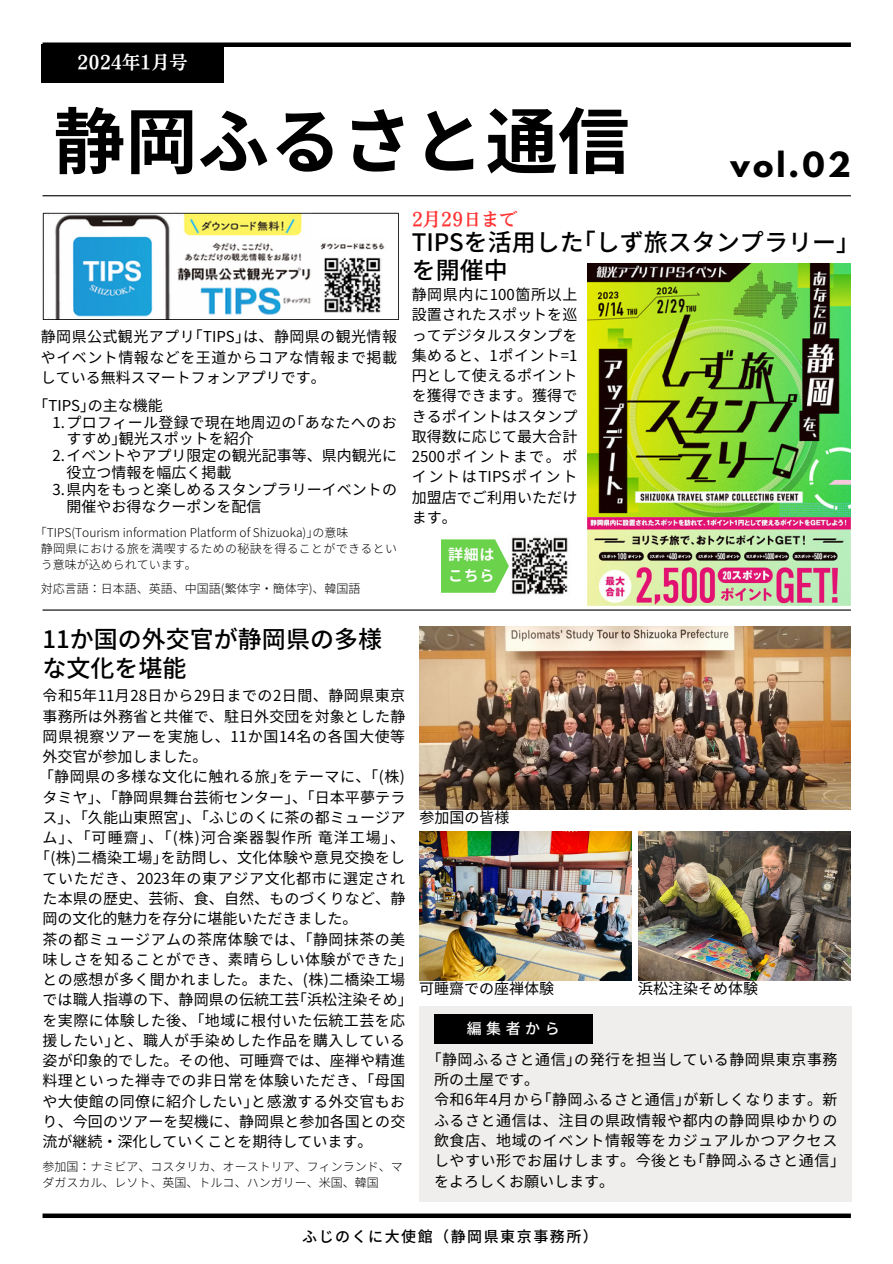
<style>
.page{position:relative;width:893px;height:1264px;background:#fff}
.page>*{position:absolute;margin:0;border:0;box-sizing:border-box;transform-origin:0 0}
.t1{font:700 72px "Noto Sans JP";color:#000}
.t2{font:700 30.75px "League Spartan";color:#000}
.t3{font:500 24px/28.2px "Noto Sans JP";color:#000}
.t4{font:18px "Nud Motoya Mincho Std W6";color:#fff}
.t5{font:18px "Nud Motoya Mincho Std W5";color:#ff3131}
.t6{font:15px/20.2px "Noto Sans JP";letter-spacing:.005em;color:#000;text-align:justify}
.t7{font:15px/16.8px "Noto Sans JP";letter-spacing:.025em;color:#000}
.t8{font:15px/20.2px "Noto Sans JP";letter-spacing:.035em;color:#000}
.t9{font:500 15px "Noto Sans JP";letter-spacing:.1em;color:#000}
.t10{font:700 15px "Noto Sans JP";letter-spacing:.045em;color:#fdfdfd}
.t11{font:500 15px "Noto Sans JP";letter-spacing:.3em;color:#fff}
.t12{font:300 12px/16px "Noto Sans JP";color:#000}
.t13{font:300 12px/16px "Noto Sans JP";letter-spacing:.025em;color:#000}
</style>
<div class="page">
<div style="left:43px;top:42px;width:807px;height:5px;background:#000"></div>
<hr style="left:43px;top:195px;width:807px;height:1px;background:#000">
<hr style="left:43px;top:609px;width:807px;height:1px;background:#000">
<img style="left:419px;top:627px;width:431px;height:182px">
<div style="left:41px;top:45px;width:182px;height:38px;background:#000"></div>
<svg style="left:43px;top:1213px;width:807px;height:4px;background:#222"></svg>
<div style="left:419px;top:1006px;width:433px;height:196px;background:#efeeec"></div>
<div style="left:434px;top:1014px;width:158px;height:29px;background:#000"></div>
<img style="left:419px;top:831px;width:212px;height:149px">
<img style="left:638px;top:831px;width:212px;height:149px">
<img style="left:587px;top:263px;width:263px;height:254px">
<img style="left:587px;top:517px;width:263px;height:88px">
<img style="left:43px;top:212px;width:355px;height:107px">
<img style="left:511px;top:537px;width:57px;height:58px">
<svg style="left:441px;top:539px;width:68px;height:53px;background:#7ad65e"></svg>
<h5 class="t4" style="left:77px;top:53px;width:112px">2024年1月号</h5>
<p class="t1" style="left:53px;top:84px;width:577px">静岡ふるさと通信</p>
<p class="t5" style="left:411px;top:210px;width:107px">2月29日まで</p>
<p class="t2" style="left:730px;top:149px;width:122px">vol.02</p>
<p class="t6" style="left:41px;top:326px;width:357px">静岡県公式観光アプリ｢TIPS｣は、静岡県の観光情報やイベント情報などを王道からコアな情報まで掲載している無料スマートフォンアプリです。</p>
<p class="t6" style="left:41px;top:394px;width:123px">｢TIPS｣の主な機能</p>
<p class="t7" style="left:66px;top:413px;width:332px;text-indent:-14px">1.プロフィール登録で現在地周辺の｢あなたへのおすすめ｣観光スポットを紹介</p>
<p class="t6" style="left:66px;top:446px;width:332px;line-height:16.8px;text-indent:-14px">2.イベントやアプリ限定の観光記事等、県内観光に役立つ情報を幅広く掲載</p>
<p class="t6" style="left:66px;top:480px;width:332px;line-height:16.8px;text-indent:-14px">3.県内をもっと楽しめるスタンプラリーイベントの開催やお得なクーポンを配信</p>
<h4 class="t12" style="left:41px;top:524px;width:309px">｢TIPS(Tourism information Platform of Shizuoka)｣の意味</h4>
<p class="t13" style="left:41px;top:540px;width:357px">静岡県における旅を満喫するための秘訣を得ることができるという意味が込められています。</p>
<p class="t12" style="left:41px;top:580px;width:321px">対応言語：日本語、英語、中国語(繁体字・簡体字)、韓国語</p>
<h3 class="t3" style="left:43px;top:624px;width:341px">11か国の外交官が静岡県の多様な文化を堪能</h3>
<p class="t3" style="left:411px;top:227px;width:438px">TIPSを活用した｢しず旅スタンプラリー｣を開催中</p>
<h6 class="t6" style="left:411px;top:284px;width:167px">静岡県内に100箇所以上設置されたスポットを巡ってデジタルスタンプを集めると、1ポイント=1円として使えるポイントを獲得できます。獲得できるポイントはスタンプ取得数に応じて最大合計2500ポイントまで。ポイントはTIPSポイント加盟店でご利用いただけます。</h6>
<p class="t10" style="left:448px;top:543px;width:48px">詳細は</p>
<p class="t10" style="left:448px;top:563px;width:48px">こちら</p>
<h1 class="t6" style="left:43px;top:685px;width:364px">令和5年11月 28日から29日までの2日間、静岡県東京事務所は外務省と共催で、駐日外交団を対象とした静岡県視察ツアーを実施し、11か国14名の各国大使等外交官が参加しました。</h1>
<h2 class="t6" style="left:43px;top:766px;width:364px">｢静岡県の多様な文化に触れる旅｣をテーマに、｢(株)タミヤ｣、｢静岡県舞台芸術センター｣、｢日本平夢テラス｣、｢久能山東照宮｣、｢ふじのくに茶の都ミュージアム｣、｢可睡齋｣、｢(株)河合楽器製作所竜洋工場｣、｢(株)二橋染工場｣を訪問し、文化体験や意見交換をしていただき、2023年の東アジア文化都市に選定された本県の歴史、芸術、食、自然、ものづくりなど、静岡の文化的魅力を存分に堪能いただきました。</h2>
<p class="t6" style="left:43px;top:928px;width:364px">茶の都ミュージアムの茶席体験では、｢静岡抹茶の美味しさを知ることができ、素晴らしい体験ができた｣との感想が多く聞かれました。また、(株)二橋染工場では職人指導の下、静岡県の伝統工芸｢浜松注染そめ｣を実際に体験した後、｢地域に根付いた伝統工芸を応援したい｣と、職人が手染めした作品を購入している姿が印象的でした。その他、可睡齊では、座禅や精進料理といった禅寺での非日常を体験いただき、｢母国や大使館の同僚に紹介したい｣と感激する外交官もおり、今回のツアーを契機に、静岡県と参加各国との交流が継続・深化していくことを期待しています。</p>
<p class="t12" style="left:43px;top:1157px;width:362px">参加国：ナミビア、コスタリカ、オーストリア、フィンランド、マダガスカル、レソト、英国、トルコ、ハンガリー、米国、韓国</p>
<p class="t6" style="left:419px;top:807px;width:91px">参加国の皆様</p>
<p class="t6" style="left:419px;top:978px;width:136px">可睡齋での座禅体験</p>
<p class="t6" style="left:638px;top:978px;width:121px">浜松注染そめ体験</p>
<p class="t11" style="left:466px;top:1016px;width:94px">編集者から</p>
<p class="t8" style="left:434px;top:1048px;width:405px">｢静岡ふるさと通信｣の発行を担当している静岡県東京事務所の土屋です。</p>
<p class="t6" style="left:434px;top:1088px;width:405px">令和6年4月から｢静岡ふるさと通信｣が新しくなります。新ふるさと通信は、注目の県政情報や都内の静岡県ゆかりの飲食店、地域のイベント情報等をカジュアルかつアクセスしやすい形でお届けします。今後とも｢静岡ふるさと通信｣をよろしくお願いします。</p>
<h6 class="t9" style="left:302px;top:1224px;width:297px">ふじのくに大使館（静岡県東京事務所）</h6>
</div>
